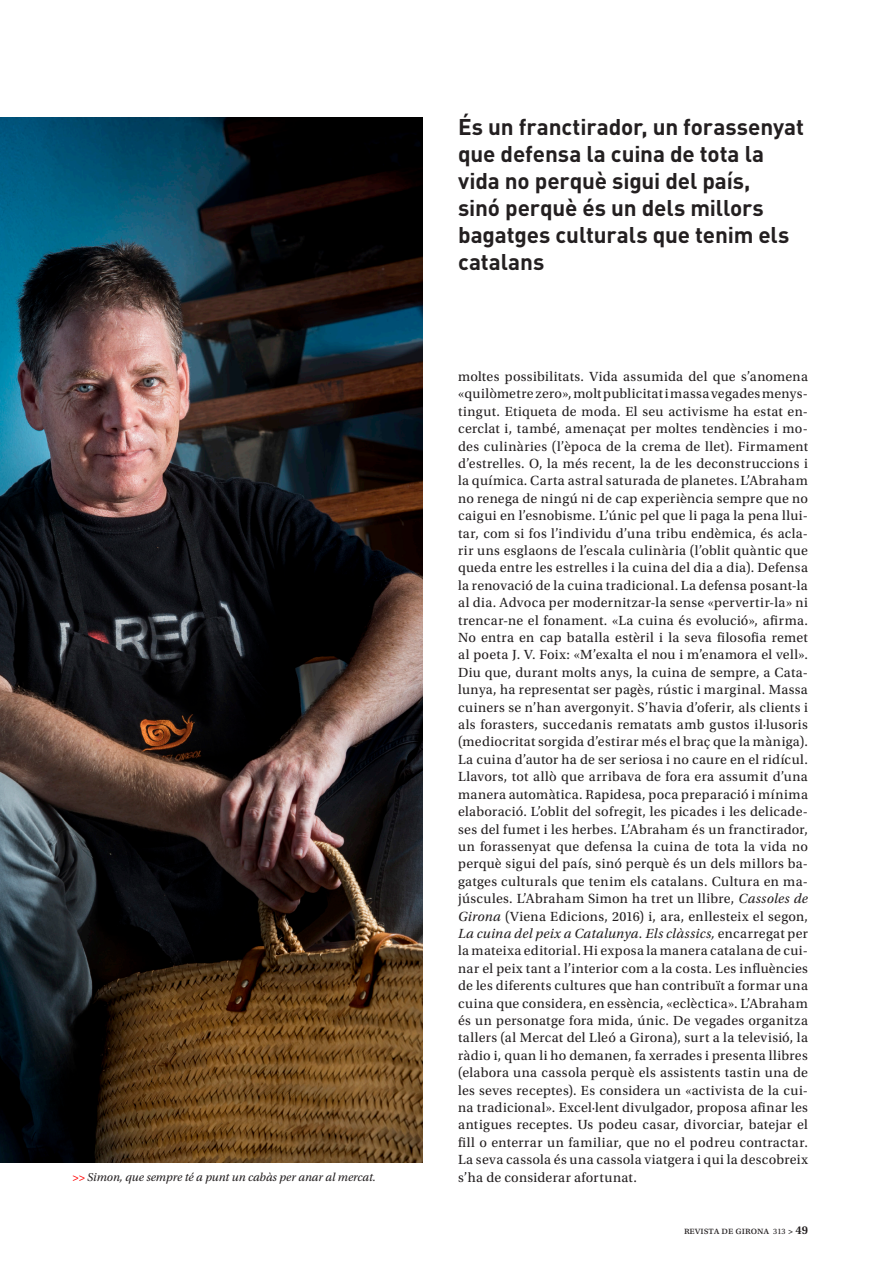
<style>
.page{position:relative;width:893px;height:1276px;background:#fff}
.page>*{position:absolute;margin:0;border:0;box-sizing:border-box;transform-origin:0 0}
.DESTACATS{font:700 22.5px/27px "DIN Pro";letter-spacing:-.005em;color:#231f20}
.t1{font:13.95px/17.4px "Utopia Std";letter-spacing:.02em;color:#231f20;text-align:justify}
.PEUS_DE_FOTO{font:italic 12px "Utopia Std";color:#231f20}
.t2{font:10.5px "Utopia Std";color:#231f20}
.s1{font-style:italic}
.s2{color:#f00}
.s3{font-size:8.25px}
.s4{font-weight:600;font-size:9px}
.s5{font-weight:600;font-size:12px}
</style>
<div class="page">
<img style="left:0;top:118px;width:422px;height:1044px">
<p class="DESTACATS" style="left:458px;top:111px;width:347px">És un franctirador, un forassenyat que defensa la cuina de tota la vida no perquè sigui del país,<br>sinó perquè és un dels millors bagatges culturals que tenim els catalans</p>
<p class="t1" style="left:458px;top:368px;width:352px">moltes possibilitats. Vida assumida del que s’anomena «quilòmetre zero», molt publicitat i massa vegades menys&shy;tingut. Etiqueta de moda. El seu activisme ha estat en&shy;cerclat i, també, amenaçat per moltes tendències i mo&shy;des culinàries (l’època de la crema de llet). Firmament d’estrelles. O, la més recent, la de les deconstruccions i la química. Carta astral saturada de planetes. L’Abraham no renega de ningú ni de cap experiència sempre que no caigui en l’esnobisme. L’únic pel que li paga la pena llui&shy;tar, com si fos l’individu d’una tribu endèmica, és acla&shy;rir uns esglaons de l’escala culinària (l’oblit quàntic que queda entre les estrelles i la cuina del dia a dia). Defensa la renovació de la cuina tradicional. La defensa posant-la al dia. Advoca per modernitzar-la sense «pervertir-la» ni trencar-ne el fonament. «La cuina és evolució», afirma.<br>No entra en cap batalla estèril i la seva filosofia remet al poeta J. V. Foix: «M’exalta el nou i m’enamora el vell».<br>Diu que, durant molts anys, la cuina de sempre, a Cata&shy;lunya, ha representat ser pagès, rústic i marginal. Massa cuiners se n’han avergonyit. S’havia d’oferir, als clients i als forasters, succedanis rematats amb gustos il·lusoris (mediocritat sorgida d’estirar més el braç que la màniga).<br>La cuina d’autor ha de ser seriosa i no caure en el ridícul.<br>Llavors, tot allò que arribava de fora era assumit d’una manera automàtica. Rapidesa, poca preparació i mínima elaboració. L’oblit del sofregit, les picades i les delicade&shy;ses del fumet i les herbes. L’Abraham és un franctirador, un forassenyat que defensa la cuina de tota la vida no perquè sigui del país, sinó perquè és un dels millors ba&shy;gatges culturals que tenim els catalans. Cultura en ma&shy;júscules. L’Abraham Simon ha tret un llibre, <span class="s1">Cassoles de Girona</span> (Viena Edicions, 2016) i, ara, enllesteix el segon, <span class="s1">La cuina del peix a Catalunya. Els clàssics,</span> encarregat per la mateixa editorial. Hi exposa la manera catalana de cui&shy;nar el peix tant a l’interior com a la costa. Les influències de les diferents cultures que han contribuït a formar una cuina que considera, en essència, «eclèctica». L’Abraham és un personatge fora mida, únic. De vegades organitza tallers (al Mercat del Lleó a Girona), surt a la televisió, la ràdio i, quan li ho demanen, fa xerrades i presenta llibres (elabora una cassola perquè els assistents tastin una de les seves receptes). Es considera un «activista de la cui&shy;na tradicional». Excel·lent divulgador, proposa afinar les antigues receptes. Us podeu casar, divorciar, batejar el fill o enterrar un familiar, que no el podreu contractar.<br>La seva cassola és una cassola viatgera i qui la descobreix</p>
<p class="PEUS_DE_FOTO" style="left:72px;top:1170px;width:305px"><span class="s2">&gt;&gt;</span> Simon, que sempre té a punt un cabàs per anar al mercat.</p>
<p class="t1" style="left:458px;top:1168px;width:180px">s’ha de considerar afortunat.</p>
<p class="t2" style="left:684px;top:1224px;width:125px">revista de girona <span class="s3">313</span> <span class="s4">&gt;</span> <span class="s5">49</span></p>
</div>
